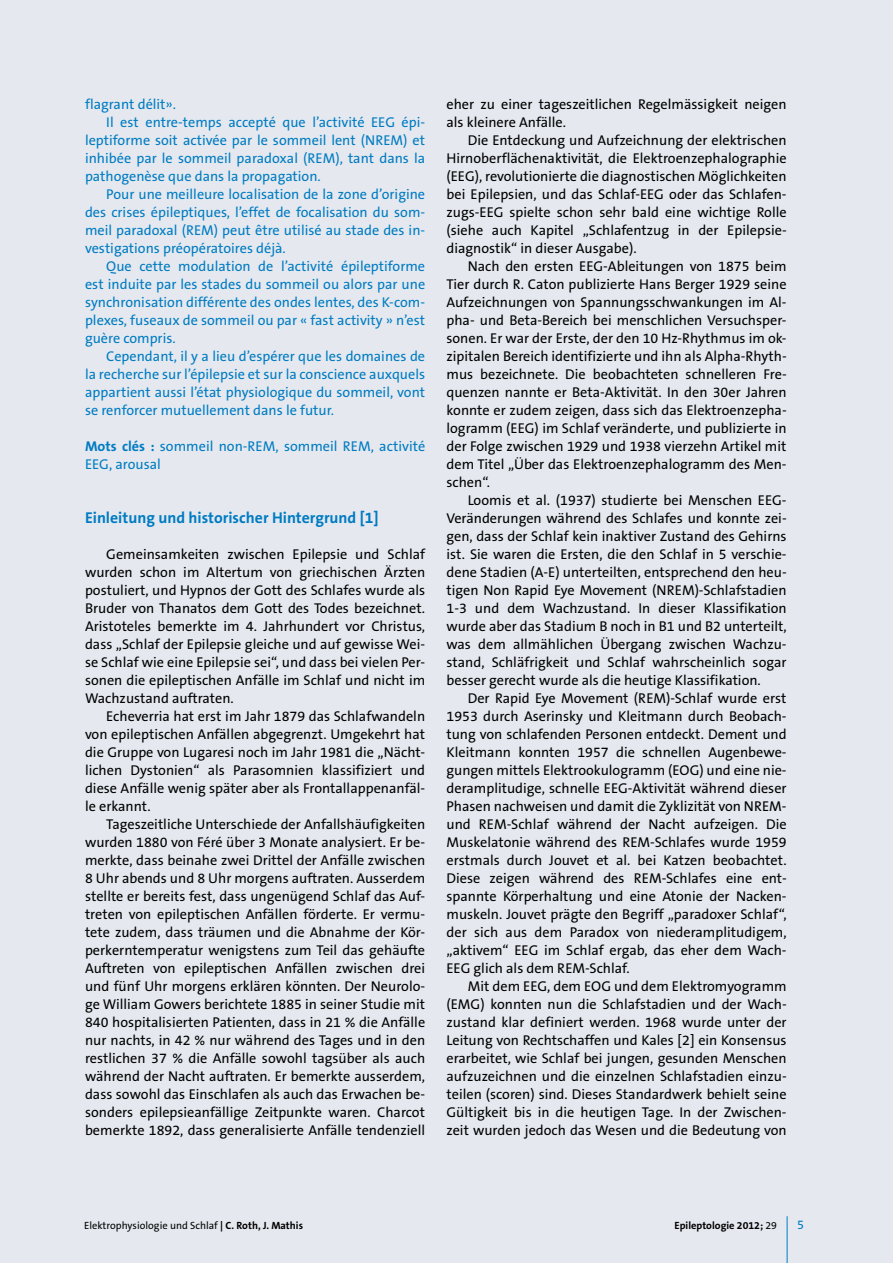
<style>
.page{position:relative;width:893px;height:1263px;background:#e5e9ef}
.page>*{position:absolute;margin:0;border:0;box-sizing:border-box;transform-origin:0 0}
.t1{font:700 15.75px "The Sans B7";color:#007bc2}
.t2{font:14.25px/18px "The Sans B5 Plain";color:#000;text-align:justify}
.t3{font:14.25px/18px "The Sans B5 Plain";color:#007bc2}
.t4{font:12.75px "The Sans B5 Plain";color:#007bc2}
.t5{font:10.5px "The Sans B5 Plain";color:#000}
.t6{font:700 10.5px "The Sans B7";color:#000}
.s1{font-family:"The Sans B7";font-weight:700}
.s2{font-family:"The Sans B5 Plain";font-weight:400}
</style>
<div class="page">
<hr style="left:787px;top:1216px;width:1px;height:47px;background:#007bc2">
<p class="t3" style="left:85px;top:96px;width:93px">flagrant délit».</p>
<p class="t3" style="left:106px;top:114px;width:320px">Il est entre-temps accepté que l’activité EEG épi-</p>
<p class="t3" style="left:85px;top:132px;width:341px">leptiforme soit activée par le sommeil lent (NREM) et</p>
<p class="t3" style="left:85px;top:150px;width:342px">inhibée par le sommeil paradoxal (REM), tant dans la</p>
<p class="t3" style="left:85px;top:168px;width:237px">pathogenèse que dans la propagation.</p>
<p class="t3" style="left:106px;top:186px;width:320px">Pour une meilleure localisation de la zone d’origine</p>
<p class="t3" style="left:85px;top:204px;width:342px">des crises épileptiques, l’effet de focalisation du som-</p>
<p class="t3" style="left:85px;top:222px;width:342px">meil paradoxal (REM) peut être utilisé au stade des in-</p>
<p class="t3" style="left:85px;top:240px;width:202px">vestigations préopératoires déjà.</p>
<p class="t3" style="left:106px;top:258px;width:320px">Que cette modulation de l’activité épileptiforme</p>
<p class="t3" style="left:85px;top:276px;width:342px">est induite par les stades du sommeil ou alors par une</p>
<p class="t3" style="left:85px;top:294px;width:342px">synchronisation différente des ondes lentes, des K-com-</p>
<p class="t3" style="left:85px;top:312px;width:341px">plexes, fuseaux de sommeil ou par « fast activity » n’est</p>
<p class="t3" style="left:85px;top:330px;width:92px">guère compris.</p>
<p class="t3" style="left:106px;top:348px;width:320px">Cependant, il y a lieu d’espérer que les domaines de</p>
<p class="t3" style="left:85px;top:366px;width:342px">la recherche sur l’épilepsie et sur la conscience auxquels</p>
<p class="t3" style="left:85px;top:384px;width:341px">appartient aussi l’état physiologique du sommeil, vont</p>
<p class="t3" style="left:85px;top:402px;width:250px">se renforcer mutuellement dans le futur.</p>
<p class="t3" style="left:85px;top:438px;width:342px"><span class="s1">Mots clés :</span> sommeil non-REM, sommeil REM, activité<br>EEG, arousal</p>
<p class="t1" style="left:85px;top:510px;width:295px">Einleitung und historischer Hintergrund [1]</p>
<p class="t2" style="left:85px;top:546px;width:342px;text-indent:21px">Gemeinsamkeiten zwischen Epilepsie und Schlaf wurden schon im Altertum von griechischen Ärzten postuliert, und Hypnos der Gott des Schlafes wurde als Bruder von Thanatos dem Gott des Todes bezeichnet.<br>Aristoteles bemerkte im 4. Jahrhundert vor Christus, dass „Schlaf der Epilepsie gleiche und auf gewisse Wei&shy;se Schlaf wie eine Epilepsie sei“, und dass bei vielen Per&shy;sonen die epileptischen Anfälle im Schlaf und nicht im Wachzustand auftraten.</p>
<p class="t2" style="left:85px;top:708px;width:342px;text-indent:21px">Echeverria hat erst im Jahr 1879 das Schlafwandeln von epileptischen Anfällen abgegrenzt. Umgekehrt hat die Gruppe von Lugaresi noch im Jahr 1981 die „Nächt&shy;lichen Dystonien“ als Parasomnien klassifiziert und diese Anfälle wenig später aber als Frontallappenanfäl&shy;le erkannt.</p>
<p class="t2" style="left:85px;top:816px;width:342px;text-indent:21px">Tageszeitliche Unterschiede der Anfallshäufigkeiten wurden 1880 von Féré über 3 Monate analysiert. Er be&shy;merkte, dass beinahe zwei Drittel der Anfälle zwischen 8 Uhr abends und 8 Uhr morgens auftraten. Ausserdem stellte er bereits fest, dass ungenügend Schlaf das Auf&shy;treten von epileptischen Anfällen förderte. Er vermu&shy;tete zudem, dass träumen und die Abnahme der Kör&shy;perkerntemperatur wenigstens zum Teil das gehäufte Auftreten von epileptischen Anfällen zwischen drei und fünf Uhr morgens erklären könnten. Der Neurolo&shy;ge William Gowers berichtete 1885 in seiner Studie mit 840 hospitalisierten Patienten, dass in 21 % die Anfälle nur nachts, in 42 % nur während des Tages und in den restlichen 37 % die Anfälle sowohl tagsüber als auch während der Nacht auftraten. Er bemerkte ausserdem, dass sowohl das Einschlafen als auch das Erwachen be&shy;sonders epilepsieanfällige Zeitpunkte waren. Charcot bemerkte 1892, dass generalisierte Anfälle tendenziell</p>
<p class="t2" style="left:446px;top:96px;width:342px">eher zu einer tageszeitlichen Regelmässigkeit neigen als kleinere Anfälle.</p>
<p class="t2" style="left:446px;top:132px;width:342px;text-indent:21px">Die Entdeckung und Aufzeichnung der elektrischen Hirnoberflächenaktivität, die Elektroenzephalographie (EEG), revolutionierte die diagnostischen Möglichkeiten bei Epilepsien, und das Schlaf-EEG oder das Schlafen&shy;zugs-EEG spielte schon sehr bald eine wichtige Rolle (siehe auch Kapitel „Schlafentzug in der Epilepsie&shy;diagnostik“ in dieser Ausgabe).</p>
<p class="t2" style="left:446px;top:258px;width:342px;text-indent:21px">Nach den ersten EEG-Ableitungen von 1875 beim Tier durch R. Caton publizierte Hans Berger 1929 seine Aufzeichnungen von Spannungsschwankungen im Al&shy;pha- und Beta-Bereich bei menschlichen Versuchsper&shy;sonen. Er war der Erste, der den 10 Hz-Rhythmus im ok&shy;zipitalen Bereich identifizierte und ihn als Alpha-Rhyth&shy;mus bezeichnete. Die beobachteten schnelleren Fre&shy;quenzen nannte er Beta-Aktivität. In den 30er Jahren konnte er zudem zeigen, dass sich das Elektroenzepha&shy;logramm (EEG) im Schlaf veränderte, und publizierte in der Folge zwischen 1929 und 1938 vierzehn Artikel mit dem Titel „Über das Elektroenzephalogramm des Men&shy;schen“.</p>
<p class="t2" style="left:446px;top:492px;width:342px;text-indent:21px">Loomis et al. (1937) studierte bei Menschen EEG-Veränderungen während des Schlafes und konnte zei&shy;gen, dass der Schlaf kein inaktiver Zustand des Gehirns ist. Sie waren die Ersten, die den Schlaf in 5 verschie&shy;dene Stadien (A-E) unterteilten, entsprechend den heu&shy;tigen Non Rapid Eye Movement (NREM)-Schlafstadien 1-3 und dem Wachzustand. In dieser Klassifikation wurde aber das Stadium B noch in B1 und B2 unterteilt, was dem allmählichen Übergang zwischen Wachzu&shy;stand, Schläfrigkeit und Schlaf wahrscheinlich sogar besser gerecht wurde als die heutige Klassifikation.</p>
<p class="t2" style="left:446px;top:690px;width:342px;text-indent:21px">Der Rapid Eye Movement (REM)-Schlaf wurde erst 1953 durch Aserinsky und Kleitmann durch Beobach&shy;tung von schlafenden Personen entdeckt. Dement und Kleitmann konnten 1957 die schnellen Augenbewe&shy;gungen mittels Elektrookulogramm (EOG) und eine nie&shy;deramplitudige, schnelle EEG-Aktivität während dieser Phasen nachweisen und damit die Zyklizität von NREM&shy;und REM-Schlaf während der Nacht aufzeigen. Die Muskelatonie während des REM-Schlafes wurde 1959 erstmals durch Jouvet et al. bei Katzen beobachtet.<br>Diese zeigen während des REM-Schlafes eine ent&shy;spannte Körperhaltung und eine Atonie der Nacken&shy;muskeln. Jouvet prägte den Begriff „paradoxer Schlaf“, der sich aus dem Paradox von niederamplitudigem, „aktivem“ EEG im Schlaf ergab, das eher dem Wach-EEG glich als dem REM-Schlaf.</p>
<p class="t2" style="left:446px;top:978px;width:342px;text-indent:21px">Mit dem EEG, dem EOG und dem Elektromyogramm (EMG) konnten nun die Schlafstadien und der Wach&shy;zustand klar definiert werden. 1968 wurde unter der Leitung von Rechtschaffen und Kales [2] ein Konsensus erarbeitet, wie Schlaf bei jungen, gesunden Menschen aufzuzeichnen und die einzelnen Schlafstadien einzu&shy;teilen (scoren) sind. Dieses Standardwerk behielt seine Gültigkeit bis in die heutigen Tage. In der Zwischen&shy;zeit wurden jedoch das Wesen und die Bedeutung von</p>
<p class="t5" style="left:84px;top:1220px;width:220px">Elektrophysiologie und Schlaf <span class="s1">| C. Roth, J. Mathis</span></p>
<p class="t6" style="left:674px;top:1220px;width:104px">Epileptologie 2012; <span class="s2">29</span></p>
<p class="t4" style="left:797px;top:1218px;width:9px">5</p>
</div>
